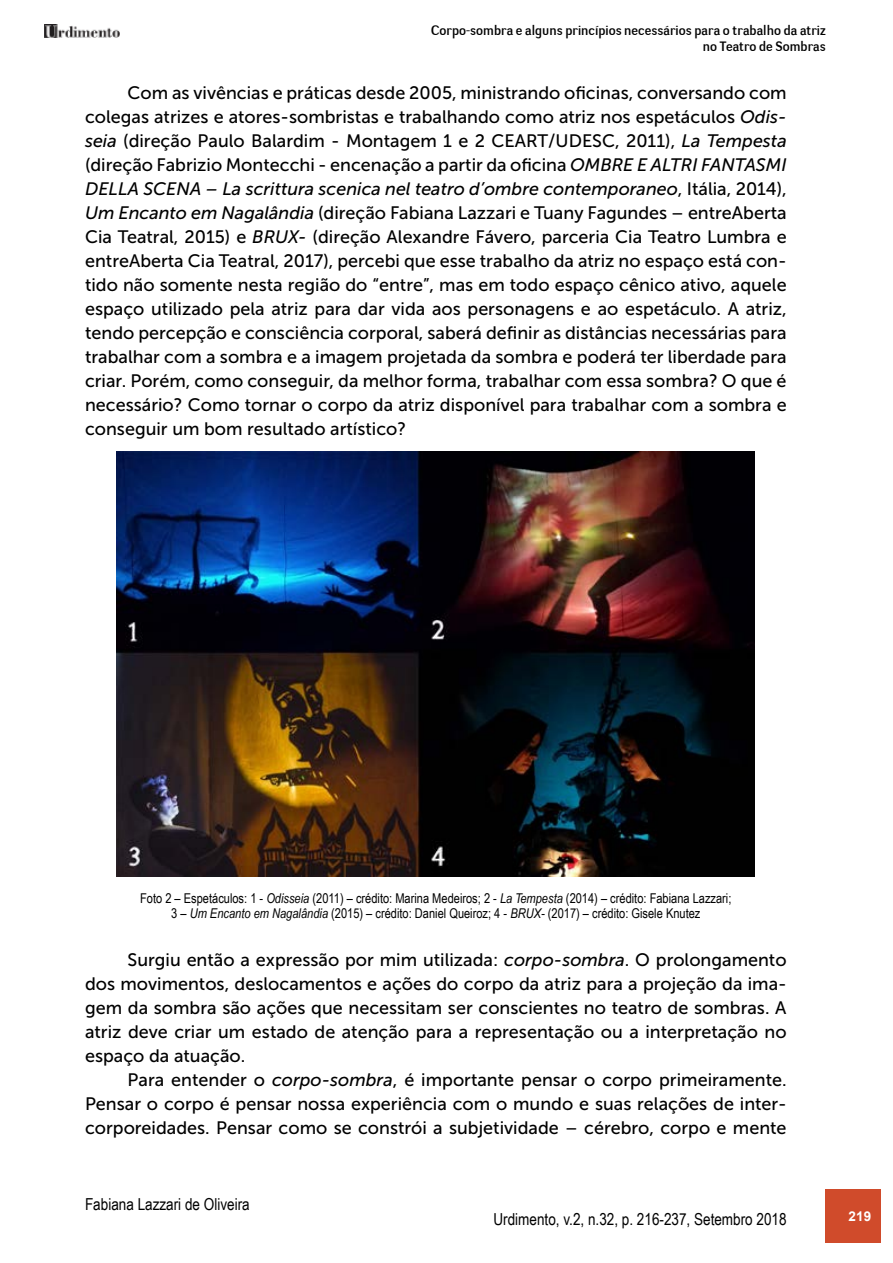
<style>
.page{position:relative;width:893px;height:1263px;background:#fff}
.page>*{position:absolute;margin:0;border:0;box-sizing:border-box;transform-origin:0 0}
.t1{font:18px/24px "Museo Sans 500";color:#000;text-align:justify}
.t2{font:16.5px "Arial Narrow";color:#000}
.t3{font:13.5px/15px "Arial Narrow";color:#000;text-align:center}
.t4{font:13.5px/16.2px "Negotiate Free";color:#000;text-align:right}
.t5{font:700 13.5px "Arial";color:#fff}
.s1{font-style:italic}
</style>
<div class="page">
<img style="left:45px;top:25px;width:75px;height:13px">
<div style="left:825px;top:1189px;width:55px;height:53px;background:#d04b2b"></div>
<img style="left:117px;top:452px;width:638px;height:425px">
<p class="t4" style="left:431px;top:22px;width:396px">Corpo-sombra e alguns princípios necessários para o trabalho da atriz no Teatro de Sombras</p>
<p class="t1" style="left:85px;top:80px;width:703px;text-indent:43px">Com as vivências e práticas desde 2005, ministrando oficinas, conversando com colegas atrizes e atores-sombristas e trabalhando como atriz nos espetáculos <span class="s1">Odis&shy;seia</span> (direção Paulo Balardim - Montagem 1 e 2 CEART/UDESC, 2011), <span class="s1">La Tempesta </span>(direção Fabrizio Montecchi - encenação a partir da oficina <span class="s1">OMBRE E ALTRI FANTASMI DELLA SCENA – La scrittura scenica nel teatro d’ombre contemporaneo</span>, Itália, 2014), <span class="s1">Um Encanto em Nagalândia</span> (direção Fabiana Lazzari e Tuany Fagundes – entreAberta Cia Teatral, 2015) e <span class="s1">BRUX-</span> (direção Alexandre Fávero, parceria Cia Teatro Lumbra e entreAberta Cia Teatral, 2017), percebi que esse trabalho da atriz no espaço está con&shy;tido não somente nesta região do “entre”, mas em todo espaço cênico ativo, aquele espaço utilizado pela atriz para dar vida aos personagens e ao espetáculo. A atriz, tendo percepção e consciência corporal, saberá definir as distâncias necessárias para trabalhar com a sombra e a imagem projetada da sombra e poderá ter liberdade para criar. Porém, como conseguir, da melhor forma, trabalhar com essa sombra? O que é necessário? Como tornar o corpo da atriz disponível para trabalhar com a sombra e conseguir um bom resultado artístico?</p>
<p class="t3" style="left:140px;top:890px;width:593px">Foto 2 – Espetáculos: 1 - <span class="s1">Odisseia</span> (2011) – crédito: Marina Medeiros; 2 - <span class="s1">La Tempesta</span> (2014) – crédito: Fabiana Lazzari;<br>3 – <span class="s1">Um Encanto em Nagalândia</span> (2015) – crédito: Daniel Queiroz; 4 - <span class="s1">BRUX-</span> (2017) – crédito: Gisele Knutez</p>
<p class="t1" style="left:85px;top:947px;width:703px;text-indent:43px">Surgiu então a expressão por mim utilizada: <span class="s1">corpo-sombra</span>. O prolongamento dos movimentos, deslocamentos e ações do corpo da atriz para a projeção da ima&shy;gem da sombra são ações que necessitam ser conscientes no teatro de sombras. A atriz deve criar um estado de atenção para a representação ou a interpretação no espaço da atuação.</p>
<p class="t1" style="left:85px;top:1067px;width:703px;text-indent:43px">Para entender o <span class="s1">corpo-sombra</span>, é importante pensar o corpo primeiramente.<br>Pensar o corpo é pensar nossa experiência com o mundo e suas relações de inter&shy;corporeidades. Pensar como se constrói a subjetividade – cérebro, corpo e mente</p>
<p class="t2" style="left:85px;top:1192px;width:166px">Fabiana Lazzari de Oliveira</p>
<p class="t2" style="left:493px;top:1206px;width:295px">Urdimento, v.2, n.32, p. 216-237, Setembro 2018</p>
<p class="t5" style="left:849px;top:1207px;width:24px">219</p>
</div>
